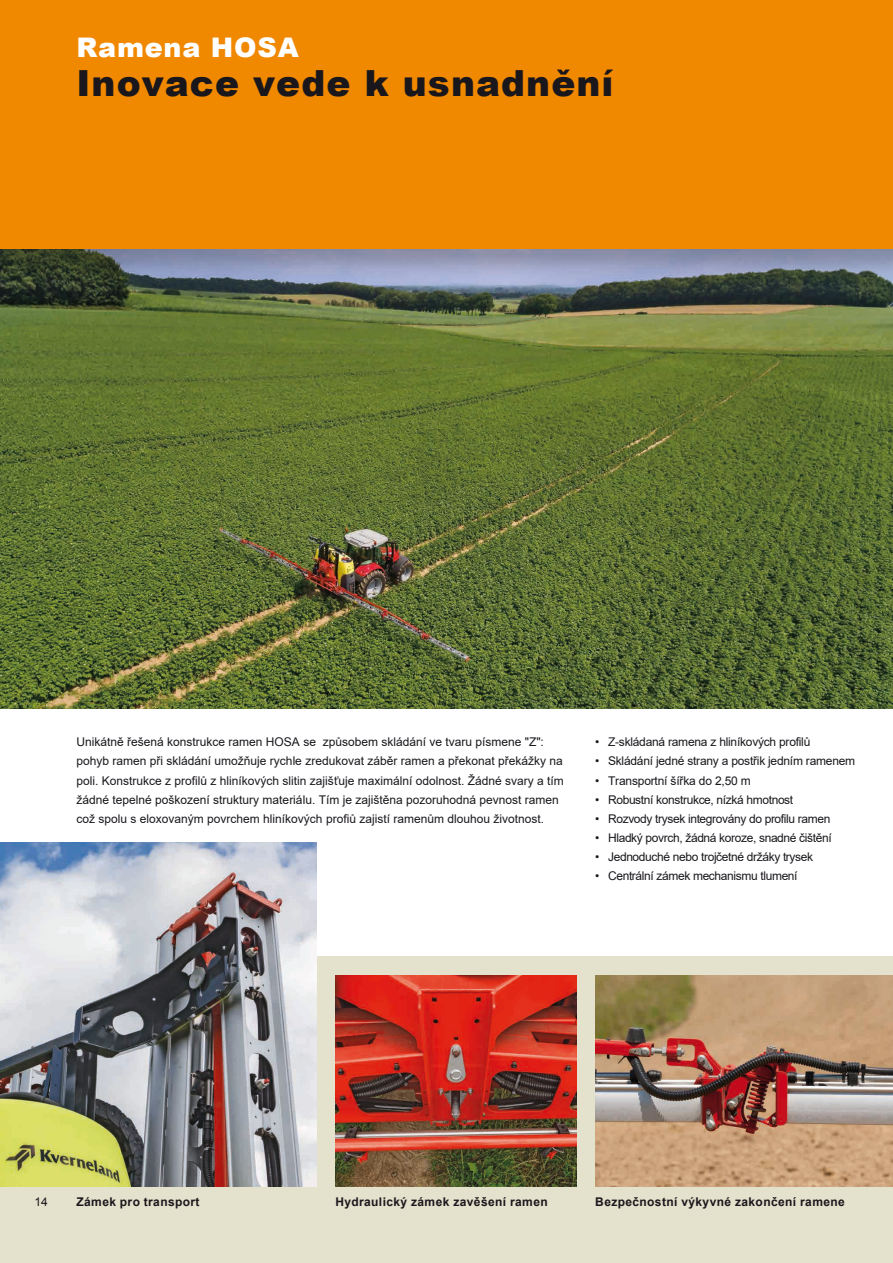
<style>
.page{position:relative;width:893px;height:1263px;background:#fff}
.page>*{position:absolute;margin:0;border:0;box-sizing:border-box;transform-origin:0 0}
.t1{font:900 36px "Arial";letter-spacing:.03em;color:#1a171c}
.t2{font:900 27px "Arial";letter-spacing:.03em;color:#fff}
.t3{font:12px/19.2px "Arial";color:#1a171c}
.t4{font:12px "Arial";letter-spacing:-.03em;color:#1a171c}
.t5{font:700 12px "Arial";letter-spacing:.03em;color:#1a171c}
.t6{font:12px "Arial";letter-spacing:-.02em;color:#1a171c}
.t7{font:12px "Arial";color:#1a171c}
</style>
<div class="page">
<img style="left:0;top:282px;width:893px;height:426px">
<div style="left:0;top:957px;width:893px;height:306px;background:#e4e1cd"></div>
<div style="left:0;top:0;width:893px;height:282px;background:#1a171c;opacity:.3"></div>
<div style="left:0;top:0;width:893px;height:249px;background:#f08800"></div>
<img style="left:0;top:842px;width:317px;height:344px">
<img style="left:336px;top:976px;width:240px;height:210px">
<img style="left:595px;top:976px;width:298px;height:210px">
<h2 class="t2" style="left:77px;top:28px;width:224px">Ramena HOSA</h2>
<h1 class="t1" style="left:77px;top:57px;width:538px">Inovace vede k usnadnění</h1>
<p class="t3" style="left:77px;top:732px;width:489px">Unikátně řešená konstrukce ramen HOSA se způsobem skládání ve tvaru písmene "Z": pohyb ramen při skládání umožňuje rychle zredukovat záběr ramen a překonat překážky na poli. Konstrukce z profilů z hliníkových slitin zajišťuje maximální odolnost. Žádné svary a tím žádné tepelné poškození struktury materiálu. Tím je zajištěna pozoruhodná pevnost ramen což spolu s eloxovaným povrchem hliníkových profiů zajistí ramenům dlouhou životnost.</p>
<p class="t6" style="left:595px;top:734px;width:217px">• Z-skládaná ramena z hliníkových profilů</p>
<p class="t6" style="left:595px;top:753px;width:261px">• Skládání jedné strany a postřik jedním ramenem</p>
<p class="t3" style="left:595px;top:771px;width:157px">• Transportní šířka do 2,50 m</p>
<p class="t4" style="left:595px;top:792px;width:199px">• Robustní konstrukce, nízká hmotnost</p>
<p class="t4" style="left:595px;top:811px;width:237px">• Rozvody trysek integrovány do profilu ramen</p>
<p class="t4" style="left:595px;top:830px;width:238px">• Hladký povrch, žádná koroze, snadné čištění</p>
<p class="t4" style="left:595px;top:849px;width:219px">• Jednoduché nebo trojčetné držáky trysek</p>
<p class="t4" style="left:595px;top:868px;width:204px">• Centrální zámek mechanismu tlumení</p>
<p class="t7" style="left:34px;top:1193px;width:15px">14</p>
<p class="t5" style="left:77px;top:1193px;width:124px">Zámek pro transport</p>
<p class="t5" style="left:335px;top:1193px;width:214px">Hydraulický zámek zavěšení ramen</p>
<p class="t5" style="left:595px;top:1193px;width:251px">Bezpečnostní výkyvné zakončení ramene</p>
</div>
